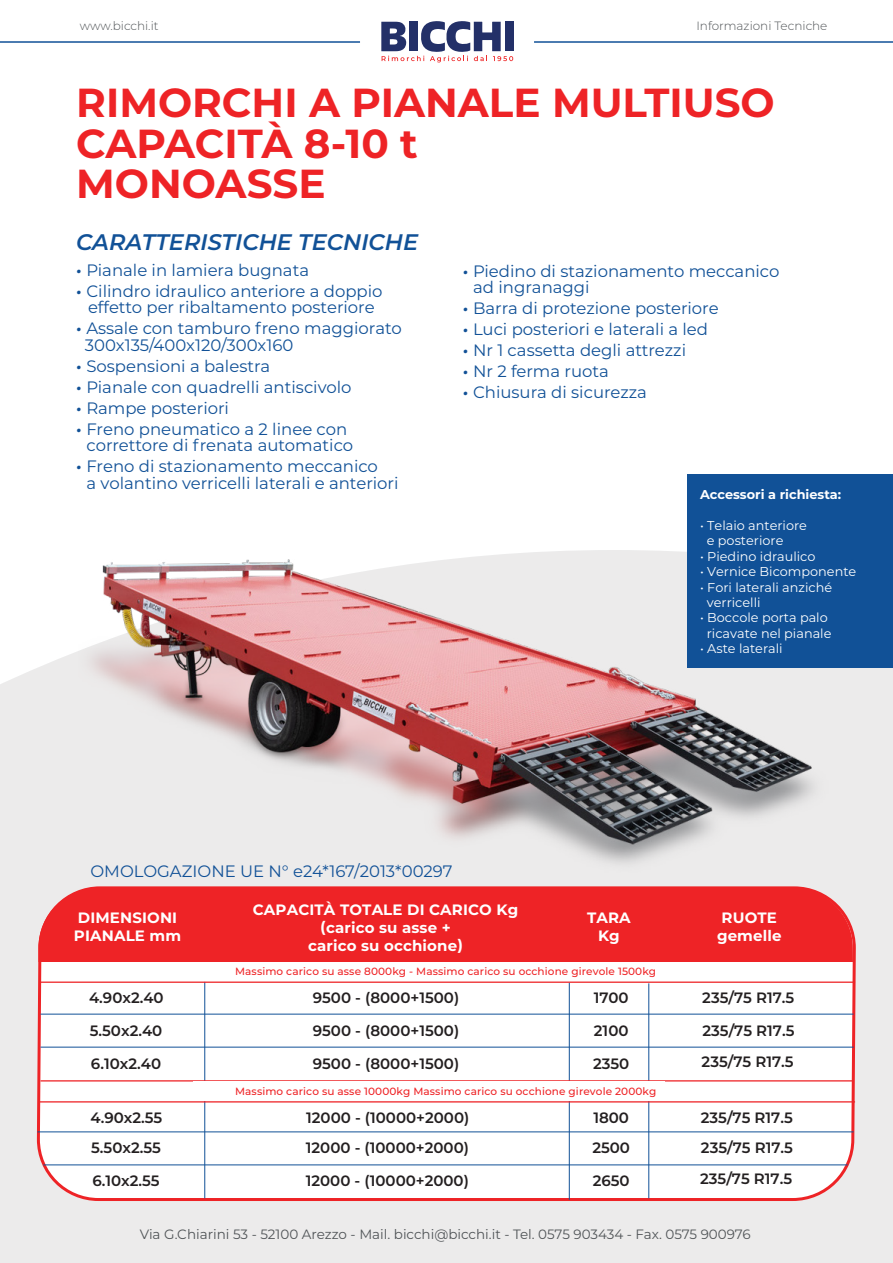
<style>
.page{position:relative;width:893px;height:1263px;background:#fff}
.page>*{position:absolute;margin:0;border:0;box-sizing:border-box;transform-origin:0 0}
.t1{font:700 40.5px/40.5px "Montserrat";color:#ee2326}
.t2{font:italic 600 22.5px "Montserrat";color:#115197}
.t3{font:16.5px/16.5px "Montserrat";color:#115197}
.t4{font:600 15px/32.8px "Montserrat";color:#231f20}
.t5{font:700 15px/18px "Montserrat";letter-spacing:.01em;color:#fff;text-align:center}
.t6{font:13.5px "Montserrat";color:#505457}
.t7{font:12.9px/15.5px "Montserrat";color:#fff}
.t8{font:700 12.9px "Montserrat";color:#fff}
.t9{font:300 12px "Montserrat";color:#505457}
.t10{font:500 10.5px "Montserrat";letter-spacing:.01em;color:#ee2326}
.s1{font-weight:600;font-style:italic}
</style>
<div class="page">
<div style="left:0;top:651px;width:893px;height:612px;background:#ecebeb"></div>
<svg style="left:35px;top:885px;width:822px;height:317px"></svg>
<hr style="left:204px;top:982px;width:1px;height:216px;background:#115197">
<hr style="left:648px;top:983px;width:1px;height:215px;background:#115197">
<hr style="left:569px;top:983px;width:1px;height:217px;background:#115197">
<hr style="left:40px;top:1014px;width:814px;height:1px;background:#115197">
<hr style="left:40px;top:1047px;width:814px;height:1px;background:#115197">
<hr style="left:38px;top:1131px;width:816px;height:1px;background:#115197">
<hr style="left:44px;top:1164px;width:804px;height:1px;background:#115197">
<hr style="left:40px;top:1080px;width:814px;height:1px;background:#ee2326">
<div style="left:38px;top:888px;width:816px;height:74px;background:#ee2326"></div>
<hr style="left:534px;top:41px;width:359px;height:2px;background:#115197">
<hr style="left:0;top:41px;width:360px;height:2px;background:#115197">
<svg style="left:381px;top:21px;width:132px;height:41px"></svg>
<div style="left:687px;top:474px;width:206px;height:194px;background:#115197"></div>
<hr style="left:39px;top:981px;width:816px;height:2px;background:#ee2326">
<hr style="left:39px;top:1101px;width:816px;height:1px;background:#ee2326">
<div style="left:194px;top:1082px;width:470px;height:19px;background:#fff"></div>
<img style="left:78px;top:550px;width:754px;height:350px">
<p class="t9" style="left:80px;top:18px;width:80px">www.bicchi.it</p>
<p class="t9" style="left:696px;top:18px;width:133px">Informazioni Tecniche</p>
<h1 class="t1" style="left:76px;top:81px;width:700px">RIMORCHI A PIANALE MULTIUSO<br>CAPACITÀ 8-10 t<br>MONOASSE</h1>
<h2 class="t2" style="left:76px;top:226px;width:343px">CARATTERISTICHE TECNICHE</h2>
<p class="t3" style="left:76px;top:261px;width:234px"><span class="s1">•</span> Pianale in lamiera bugnata</p>
<p class="t3" style="left:76px;top:282px;width:308px;text-align:center"><span class="s1">•</span> Cilindro idraulico anteriore a doppio effetto per ribaltamento posteriore</p>
<p class="t3" style="left:85px;top:320px;width:318px;text-indent:-9px"><span class="s1">•</span> Assale con tamburo freno maggiorato<br>300x135/400x120/300x160</p>
<p class="t3" style="left:76px;top:357px;width:196px"><span class="s1">•</span> Sospensioni a balestra</p>
<p class="t3" style="left:76px;top:378px;width:277px"><span class="s1">•</span> Pianale con quadrelli antiscivolo</p>
<p class="t3" style="left:76px;top:399px;width:154px"><span class="s1">•</span> Rampe posteriori</p>
<p class="t3" style="left:87px;top:420px;width:268px;text-indent:-10px"><span class="s1">•</span> Freno pneumatico a 2 linee con correttore di frenata automatico</p>
<p class="t3" style="left:87px;top:458px;width:313px;text-indent:-10px"><span class="s1">•</span> Freno di stazionamento meccanico<br>a volantino verricelli laterali e anteriori</p>
<p class="t3" style="left:473px;top:262px;width:308px;text-indent:-10px"><span class="s1">•</span> Piedino di stazionamento meccanico ad ingranaggi</p>
<p class="t3" style="left:463px;top:299px;width:257px"><span class="s1">•</span> Barra di protezione posteriore</p>
<p class="t3" style="left:463px;top:320px;width:247px"><span class="s1">•</span> Luci posteriori e laterali a led</p>
<p class="t3" style="left:463px;top:341px;width:225px"><span class="s1">•</span> Nr 1 cassetta degli attrezzi</p>
<p class="t3" style="left:463px;top:362px;width:148px"><span class="s1">•</span> Nr 2 ferma ruota</p>
<p class="t3" style="left:463px;top:383px;width:186px"><span class="s1">•</span> Chiusura di sicurezza</p>
<p class="t8" style="left:700px;top:485px;width:143px">Accessori a richiesta:</p>
<p class="t7" style="left:707px;top:517px;width:102px;text-indent:-7px">• Telaio anteriore e posteriore</p>
<p class="t7" style="left:700px;top:548px;width:117px">• Piedino idraulico</p>
<p class="t7" style="left:700px;top:563px;width:158px">• Vernice Bicomponente</p>
<p class="t7" style="left:707px;top:579px;width:127px;text-indent:-7px">• Fori laterali anziché verricelli</p>
<p class="t7" style="left:700px;top:610px;width:133px;text-align:center">• Boccole porta palo ricavate nel pianale</p>
<p class="t7" style="left:700px;top:640px;width:84px">• Aste laterali</p>
<p class="t3" style="left:90px;top:862px;width:364px">OMOLOGAZIONE UE N° e24*167/2013*00297</p>
<p class="t5" style="left:74px;top:908px;width:109px;text-align:left">DIMENSIONI<br>PIANALE mm</p>
<p class="t5" style="left:253px;top:899px;width:267px">CAPACITÀ TOTALE DI CARICO Kg (carico su asse +<br>carico su occhione)</p>
<p class="t5" style="left:587px;top:908px;width:45px">TARA<br>Kg</p>
<p class="t4" style="left:89px;top:980px;width:76px">4.90x2.40<br>5.50x2.40</p>
<p class="t4" style="left:91px;top:1046px;width:72px">6.10x2.40</p>
<p class="t4" style="left:90px;top:1102px;width:73px;line-height:29.8px">4.90x2.55<br>5.50x2.55</p>
<p class="t4" style="left:92px;top:1163px;width:69px">6.10x2.55</p>
<p class="t10" style="left:235px;top:964px;width:423px">Massimo carico su asse 8000kg - Massimo carico su occhione girevole 1500kg</p>
<p class="t4" style="left:313px;top:980px;width:148px">9500 - (8000+1500)<br>9500 - (8000+1500)</p>
<p class="t4" style="left:313px;top:1046px;width:148px">9500 - (8000+1500)</p>
<p class="t4" style="left:594px;top:980px;width:37px">1700</p>
<p class="t4" style="left:594px;top:1013px;width:36px">2100</p>
<p class="t4" style="left:593px;top:1046px;width:38px">2350</p>
<p class="t10" style="left:235px;top:1084px;width:423px">Massimo carico su asse 10000kg Massimo carico su occhione girevole 2000kg</p>
<p class="t4" style="left:306px;top:1102px;width:165px;line-height:29.8px">12000 - (10000+2000)<br>12000 - (10000+2000)</p>
<p class="t4" style="left:306px;top:1163px;width:165px">12000 - (10000+2000)</p>
<p class="t4" style="left:592px;top:1101px;width:39px;line-height:30px">1800<br>2500</p>
<p class="t4" style="left:593px;top:1163px;width:38px">2650</p>
<p class="t5" style="left:717px;top:908px;width:66px">RUOTE gemelle</p>
<p class="t4" style="left:702px;top:980px;width:94px">235/75 R17.5</p>
<p class="t4" style="left:702px;top:1014px;width:94px;line-height:31.5px">235/75 R17.5<br>235/75 R17.5</p>
<p class="t4" style="left:700px;top:1101px;width:94px;line-height:30.9px;text-align:justify">235/75 R17.5<br>235/75 R17.5<br>235/75 R17.5</p>
<p class="t6" style="left:140px;top:1225px;width:612px">Via G.Chiarini 53 - 52100 Arezzo - Mail. bicchi@bicchi.it - Tel. 0575 903434 - Fax. 0575 900976</p>
</div>
